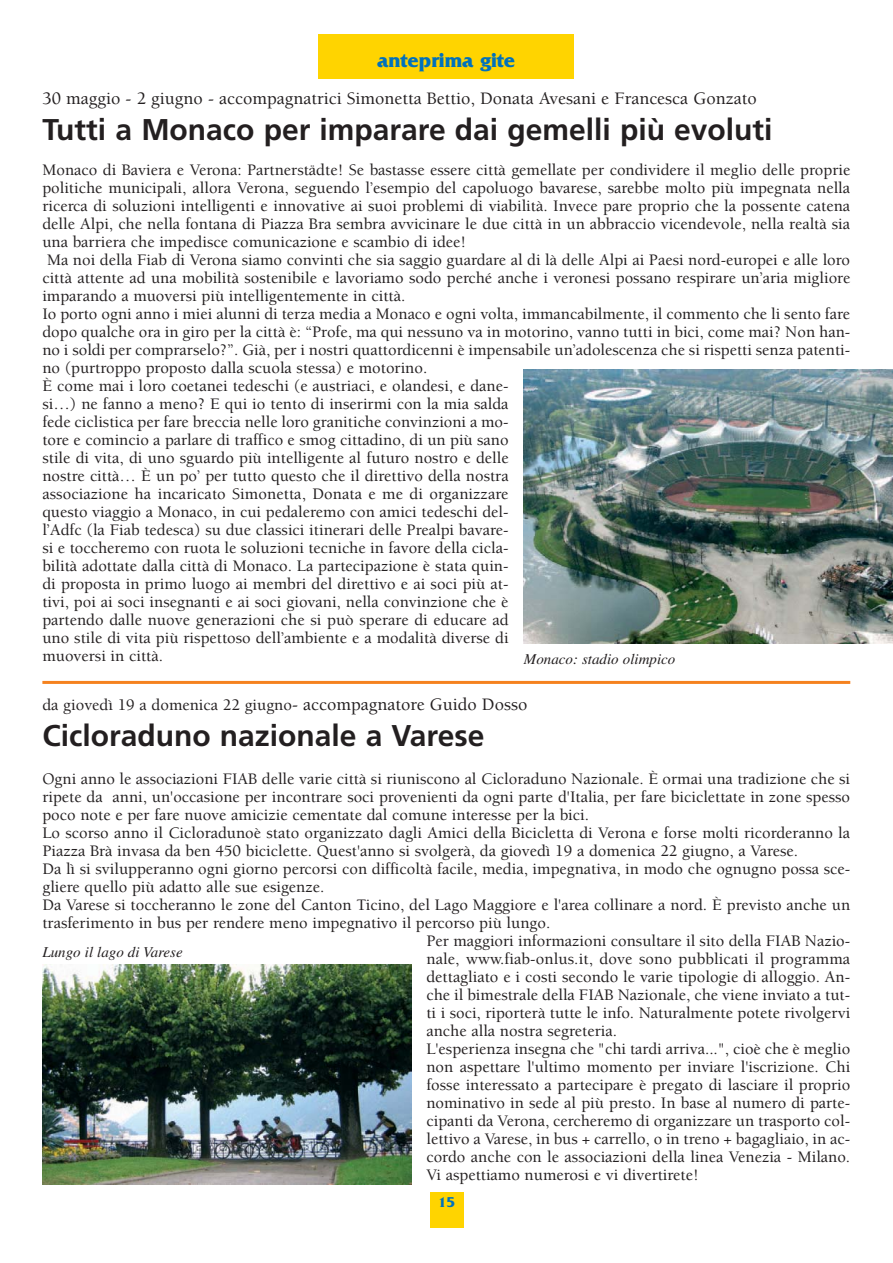
<style>
.page{position:relative;width:893px;height:1263px;background:#fff}
.page>*{position:absolute;margin:0;border:0;box-sizing:border-box;transform-origin:0 0}
.t1{font:700 30px "Frutiger";color:#231f20}
.t2{font:700 21px "Friz Quadrata";color:#0071bc}
.t3{font:500 18px "Berkeley";color:#231f20}
.t4{font:500 16.5px/18px "Berkeley";color:#231f20}
.t5{font:italic 15px "Times";color:#231f20}
.t6{font:700 15px "Friz Quadrata";color:#0071bc}
.s1{font-size:18px}
</style>
<div class="page">
<div style="left:430px;top:1193px;width:33px;height:35px;background:#ffd400"></div>
<div style="left:319px;top:35px;width:255px;height:44px;background:#ffd400"></div>
<hr style="left:42px;top:681px;width:808px;height:3px;background:#f5821f">
<img style="left:524px;top:370px;width:368px;height:273px">
<img style="left:42px;top:965px;width:369px;height:219px">
<p class="t2" style="left:378px;top:53px;width:139px">anteprima gite</p>
<p class="t3" style="left:42px;top:91px;width:716px">30 maggio - 2 giugno - accompagnatrici Simonetta Bettio, Donata Avesani e Francesca Gonzato</p>
<h1 class="t1" style="left:42px;top:118px;width:731px">Tutti a Monaco per imparare dai gemelli più evoluti</h1>
<p class="t4" style="left:42px;top:162px;width:809px">Monaco di Baviera e Verona: Partnerstädte! Se bastasse essere città gemellate per condividere il meglio delle proprie politiche municipali, allora Verona, seguendo l’esempio del capoluogo bavarese, sarebbe molto più impegnata nella ricerca di soluzioni intelligenti e innovative ai suoi problemi di viabilità. Invece pare proprio che la possente catena delle Alpi, che nella fontana di Piazza Bra sembra avvicinare le due città in un abbraccio vicendevole, nella realtà sia una barriera che impedisce comunicazione e scambio di idee!<br>Ma noi della Fiab di Verona siamo convinti che sia saggio guardare al di là delle Alpi ai Paesi nord-europei e alle loro città attente ad una mobilità sostenibile e lavoriamo sodo perché anche i veronesi possano respirare un’aria migliore imparando a muoversi più intelligentemente in città.<br>Io porto ogni anno i miei alunni di terza media a Monaco e ogni volta, immancabilmente, il commento che li sento fare dopo qualche ora in giro per la città è: “Profe, ma qui nessuno va in motorino, vanno tutti in bici, come mai? Non han&shy;no i soldi per comprarselo?”. Già, per i nostri quattordicenni è impensabile un’adolescenza che si rispetti senza patenti&shy;no (purtroppo proposto dalla scuola stessa) e motorino.<br>È come mai i loro coetanei tedeschi (e austriaci, e olandesi, e dane-<br>si…) ne fanno a meno? E qui io tento di inserirmi con la mia salda<br>fede ciclistica per fare breccia nelle loro granitiche convinzioni a mo-<br>tore e comincio a parlare di traffico e smog cittadino, di un più sano<br>stile di vita, di uno sguardo più intelligente al futuro nostro e delle<br>nostre città… È un po’ per tutto questo che il direttivo della nostra<br>associazione ha incaricato Simonetta, Donata e me di organizzare<br>questo viaggio a Monaco, in cui pedaleremo con amici tedeschi del-<br>l’Adfc (la Fiab tedesca) su due classici itinerari delle Prealpi bavare-<br>si e toccheremo con ruota le soluzioni tecniche in favore della cicla-<br>bilità adottate dalla città di Monaco. La partecipazione è stata quin-<br>di proposta in primo luogo ai membri del direttivo e ai soci più at-<br>tivi, poi ai soci insegnanti e ai soci giovani, nella convinzione che è<br>partendo dalle nuove generazioni che si può sperare di educare ad<br>uno stile di vita più rispettoso dell’ambiente e a modalità diverse di<br>muoversi in città.</p>
<p class="t4" style="left:42px;top:698px;width:486px">da giovedì 19 a domenica 22 giugno<span class="s1">- accompagnatore Guido Dosso</span></p>
<h1 class="t1" style="left:42px;top:724px;width:443px">Cicloraduno nazionale a Varese</h1>
<p class="t4" style="left:42px;top:771px;width:809px">Ogni anno le associazioni FIAB delle varie città si riuniscono al Cicloraduno Nazionale. È ormai una tradizione che si</p>
<p class="t4" style="left:42px;top:789px;width:809px">ripete da anni, un'occasione per incontrare soci provenienti da ogni parte d'Italia, per fare biciclettate in zone spesso</p>
<p class="t4" style="left:42px;top:807px;width:548px">poco note e per fare nuove amicizie cementate dal comune interesse per la bici.</p>
<p class="t4" style="left:42px;top:825px;width:809px">Lo scorso anno il Cicloradunoè stato organizzato dagli Amici della Bicicletta di Verona e forse molti ricorderanno la</p>
<p class="t4" style="left:42px;top:843px;width:757px">Piazza Brà invasa da ben 450 biciclette. Quest'anno si svolgerà, da giovedì 19 a domenica 22 giugno, a Varese.</p>
<p class="t4" style="left:42px;top:861px;width:809px">Da lì si svilupperanno ogni giorno percorsi con difficoltà facile, media, impegnativa, in modo che ognugno possa sce-</p>
<p class="t4" style="left:42px;top:879px;width:283px">gliere quello più adatto alle sue esigenze.</p>
<p class="t4" style="left:42px;top:897px;width:809px">Da Varese si toccheranno le zone del Canton Ticino, del Lago Maggiore e l'area collinare a nord. È previsto anche un</p>
<p class="t4" style="left:42px;top:915px;width:509px">trasferimento in bus per rendere meno impegnativo il percorso più lungo.</p>
<p class="t4" style="left:426px;top:933px;width:425px">Per maggiori informazioni consultare il sito della FIAB Nazio-</p>
<p class="t4" style="left:426px;top:951px;width:425px">nale, www.fiab-onlus.it, dove sono pubblicati il programma</p>
<p class="t4" style="left:426px;top:969px;width:425px">dettagliato e i costi secondo le varie tipologie di alloggio. An-</p>
<p class="t4" style="left:426px;top:987px;width:425px">che il bimestrale della FIAB Nazionale, che viene inviato a tut-</p>
<p class="t4" style="left:426px;top:1005px;width:425px">ti i soci, riporterà tutte le info. Naturalmente potete rivolgervi</p>
<p class="t4" style="left:426px;top:1023px;width:192px">anche alla nostra segreteria.</p>
<p class="t4" style="left:426px;top:1041px;width:425px">L'esperienza insegna che "chi tardi arriva...", cioè che è meglio</p>
<p class="t4" style="left:426px;top:1059px;width:425px">non aspettare l'ultimo momento per inviare l'iscrizione. Chi</p>
<p class="t4" style="left:426px;top:1077px;width:425px">fosse interessato a partecipare è pregato di lasciare il proprio</p>
<p class="t4" style="left:426px;top:1095px;width:425px">nominativo in sede al più presto. In base al numero di parte-</p>
<p class="t4" style="left:426px;top:1113px;width:425px">cipanti da Verona, cercheremo di organizzare un trasporto col-</p>
<p class="t4" style="left:426px;top:1131px;width:425px">lettivo a Varese, in bus + carrello, o in treno + bagagliaio, in ac-</p>
<p class="t4" style="left:426px;top:1149px;width:425px">cordo anche con le associazioni della linea Venezia - Milano.</p>
<p class="t4" style="left:426px;top:1167px;width:274px">Vi aspettiamo numerosi e vi divertirete!</p>
<p class="t5" style="left:524px;top:653px;width:153px">Monaco: stadio olimpico</p>
<p class="t5" style="left:42px;top:946px;width:142px">Lungo il lago di Varese</p>
<p class="t6" style="left:438px;top:1197px;width:18px">15</p>
</div>
